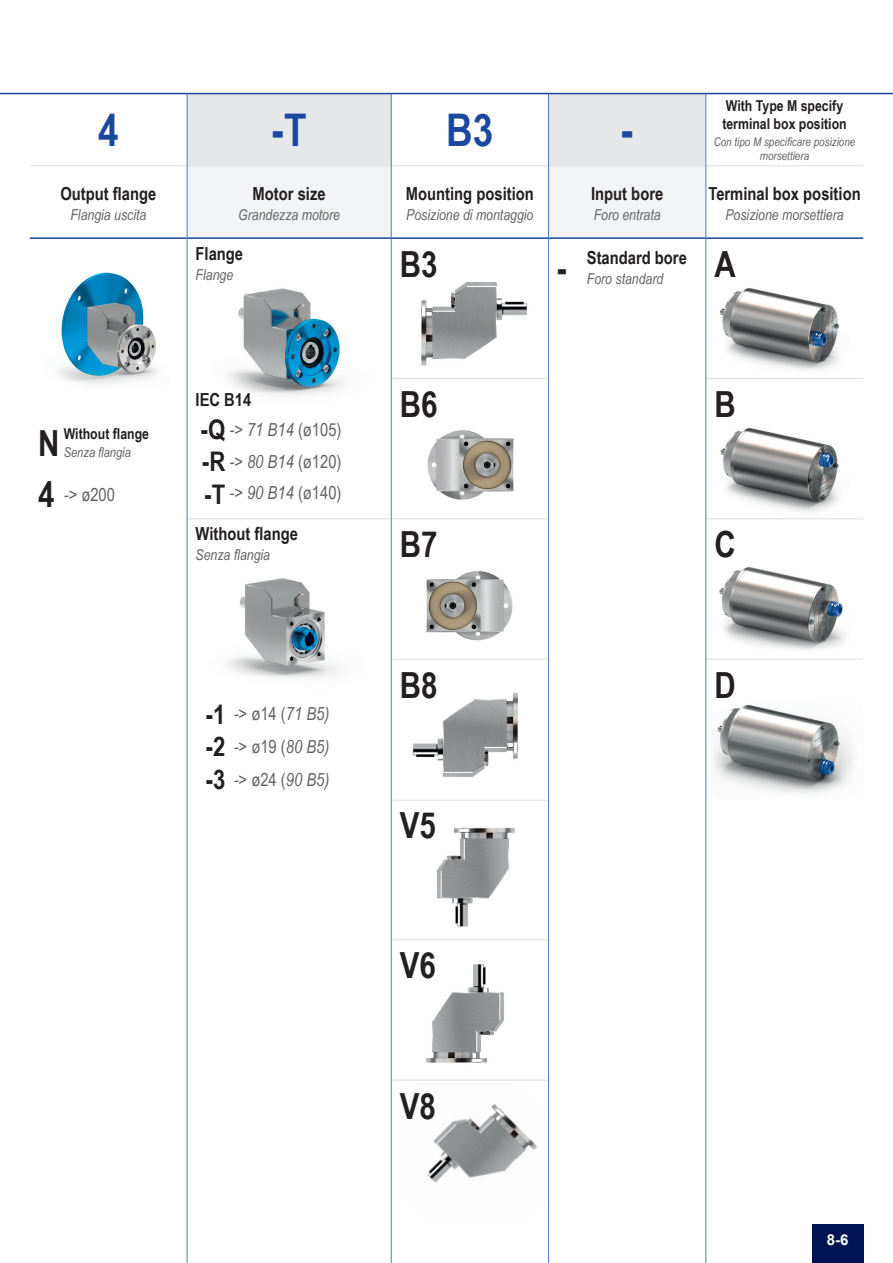
<style>
.page{position:relative;width:893px;height:1263px;background:#fff}
.page>*{position:absolute;margin:0;border:0;box-sizing:border-box;transform-origin:0 0}
.t1{font:700 45px "Arial Narrow";color:#19489e}
.t2{font:700 36px "Arial Narrow";color:#231f20}
.t3{font:700 27px/32.4px "Arial Narrow";color:#231f20;text-align:justify}
.t4{font:700 18px "Arial Narrow";color:#231f20}
.t5{font:italic 18px/31.5px "Arial Narrow";color:#636366;text-align:justify}
.t6{font:18px "Arial Narrow";color:#636366}
.t7{font:italic 15px "Arial Narrow";color:#636366}
.t8{font:700 15px/18px "Arial Narrow";color:#231f20}
.t9{font:700 15px "Arial";color:#fff}
.t10{font:italic 13.5px "Arial Narrow";color:#636366}
.t11{font:italic 12px/14.4px "Arial Narrow";color:#636366;text-align:center}
.s1{font-style:normal}
.s2{font-style:italic}
</style>
<div class="page">
<div style="left:187px;top:94px;width:204px;height:72px;background:#e6e7e9"></div>
<div style="left:549px;top:94px;width:157px;height:72px;background:#e6e7e9"></div>
<div style="left:549px;top:166px;width:157px;height:72px;background:#f2f3f4"></div>
<div style="left:187px;top:166px;width:204px;height:72px;background:#f2f3f4"></div>
<div style="left:812px;top:1225px;width:51px;height:38px;background:#001352"></div>
<img style="left:706px;top:546px;width:157px;height:113px">
<img style="left:706px;top:681px;width:148px;height:118px">
<img style="left:706px;top:255px;width:133px;height:123px">
<img style="left:706px;top:395px;width:133px;height:123px">
<img style="left:421px;top:282px;width:107px;height:84px">
<img style="left:412px;top:693px;width:107px;height:84px">
<img style="left:436px;top:827px;width:79px;height:100px">
<img style="left:427px;top:1104px;width:110px;height:79px">
<img style="left:426px;top:964px;width:78px;height:99px">
<img style="left:425px;top:571px;width:88px;height:70px">
<img style="left:427px;top:430px;width:87px;height:70px">
<img style="left:58px;top:272px;width:101px;height:112px">
<img style="left:227px;top:288px;width:117px;height:108px">
<img style="left:227px;top:578px;width:112px;height:100px">
<hr style="left:0;top:93px;width:893px;height:1px;background:#18469d">
<hr style="left:30px;top:165px;width:833px;height:1px;background:#dcdddf">
<hr style="left:30px;top:237px;width:833px;height:2px;background:#18469d">
<hr style="left:391px;top:1080px;width:158px;height:1px;background:#dcdddf">
<hr style="left:391px;top:800px;width:158px;height:1px;background:#dcdddf">
<hr style="left:391px;top:939px;width:158px;height:1px;background:#dcdddf">
<hr style="left:391px;top:378px;width:158px;height:1px;background:#dcdddf">
<hr style="left:706px;top:378px;width:157px;height:1px;background:#dcdddf">
<hr style="left:187px;top:518px;width:362px;height:1px;background:#dcdddf">
<hr style="left:706px;top:518px;width:157px;height:1px;background:#dcdddf">
<hr style="left:391px;top:659px;width:158px;height:1px;background:#dcdddf">
<hr style="left:706px;top:659px;width:157px;height:1px;background:#dcdddf">
<hr style="left:705px;top:94px;width:1px;height:1169px;background:#567bbb">
<hr style="left:187px;top:94px;width:1px;height:1169px;background:#567bbb">
<hr style="left:391px;top:94px;width:1px;height:1169px;background:#567bbb">
<hr style="left:548px;top:94px;width:1px;height:1169px;background:#567bbb">
<h1 class="t1" style="left:98px;top:96px;width:22px">4</h1>
<h1 class="t1" style="left:272px;top:96px;width:36px">-T</h1>
<h1 class="t1" style="left:446px;top:96px;width:49px">B3</h1>
<p class="t4" style="left:60px;top:180px;width:97px">Output flange</p>
<p class="t4" style="left:253px;top:180px;width:74px">Motor size</p>
<p class="t4" style="left:406px;top:180px;width:129px">Mounting position</p>
<p class="t7" style="left:70px;top:204px;width:77px">Flangia uscita</p>
<p class="t7" style="left:238px;top:204px;width:103px">Grandezza motore</p>
<p class="t7" style="left:406px;top:204px;width:129px">Posizione di montaggio</p>
<p class="t4" style="left:196px;top:240px;width:49px">Flange</p>
<p class="t7" style="left:196px;top:264px;width:39px">Flange</p>
<h2 class="t2" style="left:400px;top:237px;width:39px">B3</h2>
<h2 class="t2" style="left:557px;top:241px;width:11px">-</h2>
<h1 class="t1" style="left:621px;top:96px;width:14px">-</h1>
<p class="t4" style="left:591px;top:180px;width:74px">Input bore</p>
<p class="t7" style="left:594px;top:204px;width:69px">Foro entrata</p>
<p class="t4" style="left:587px;top:244px;width:102px">Standard bore</p>
<p class="t7" style="left:587px;top:268px;width:78px">Foro standard</p>
<p class="t8" style="left:722px;top:96px;width:126px">With Type M specify terminal box position</p>
<p class="t11" style="left:714px;top:134px;width:143px">Con tipo M specificare posizione morsettiera</p>
<p class="t4" style="left:708px;top:180px;width:154px">Terminal box position</p>
<p class="t7" style="left:725px;top:204px;width:120px">Posizione morsettiera</p>
<h2 class="t2" style="left:714px;top:237px;width:23px">A</h2>
<p class="t4" style="left:196px;top:386px;width:57px">IEC B14</p>
<h2 class="t2" style="left:38px;top:416px;width:23px">N</h2>
<h3 class="t3" style="left:201px;top:412px;width:26px">-Q -R -T</h3>
<p class="t5" style="left:229px;top:414px;width:113px">-&gt; 71 B14 <span class="s1">(ø105) </span>-&gt; 80 B14 <span class="s1">(ø120) </span>-&gt; 90 B14 <span class="s1">(ø140)</span></p>
<p class="t8" style="left:64px;top:424px;width:87px">Without flange</p>
<p class="t10" style="left:64px;top:443px;width:69px">Senza flangia</p>
<h2 class="t2" style="left:38px;top:467px;width:18px">4</h2>
<p class="t6" style="left:64px;top:481px;width:53px"><span class="s2">-&gt;</span> ø200</p>
<p class="t4" style="left:196px;top:520px;width:104px">Without flange</p>
<p class="t7" style="left:196px;top:545px;width:76px">Senza flangia</p>
<h2 class="t2" style="left:400px;top:377px;width:39px">B6</h2>
<h2 class="t2" style="left:400px;top:517px;width:39px">B7</h2>
<h2 class="t2" style="left:714px;top:377px;width:23px">B</h2>
<h2 class="t2" style="left:714px;top:517px;width:23px">C</h2>
<h3 class="t3" style="left:206px;top:697px;width:21px">-1 -2 -3</h3>
<p class="t5" style="left:234px;top:697px;width:97px;line-height:33px">-&gt; <span class="s1">ø14 (</span>71 B5) -&gt; <span class="s1">ø19 (</span>80 B5) -&gt; <span class="s1">ø24 (</span>90 B5)</p>
<h2 class="t2" style="left:400px;top:658px;width:39px">B8</h2>
<h2 class="t2" style="left:400px;top:798px;width:38px">V5</h2>
<h2 class="t2" style="left:714px;top:658px;width:23px">D</h2>
<h2 class="t2" style="left:400px;top:938px;width:38px">V6</h2>
<h2 class="t2" style="left:400px;top:1079px;width:38px">V8</h2>
<p class="t9" style="left:827px;top:1230px;width:23px">8-6</p>
</div>
